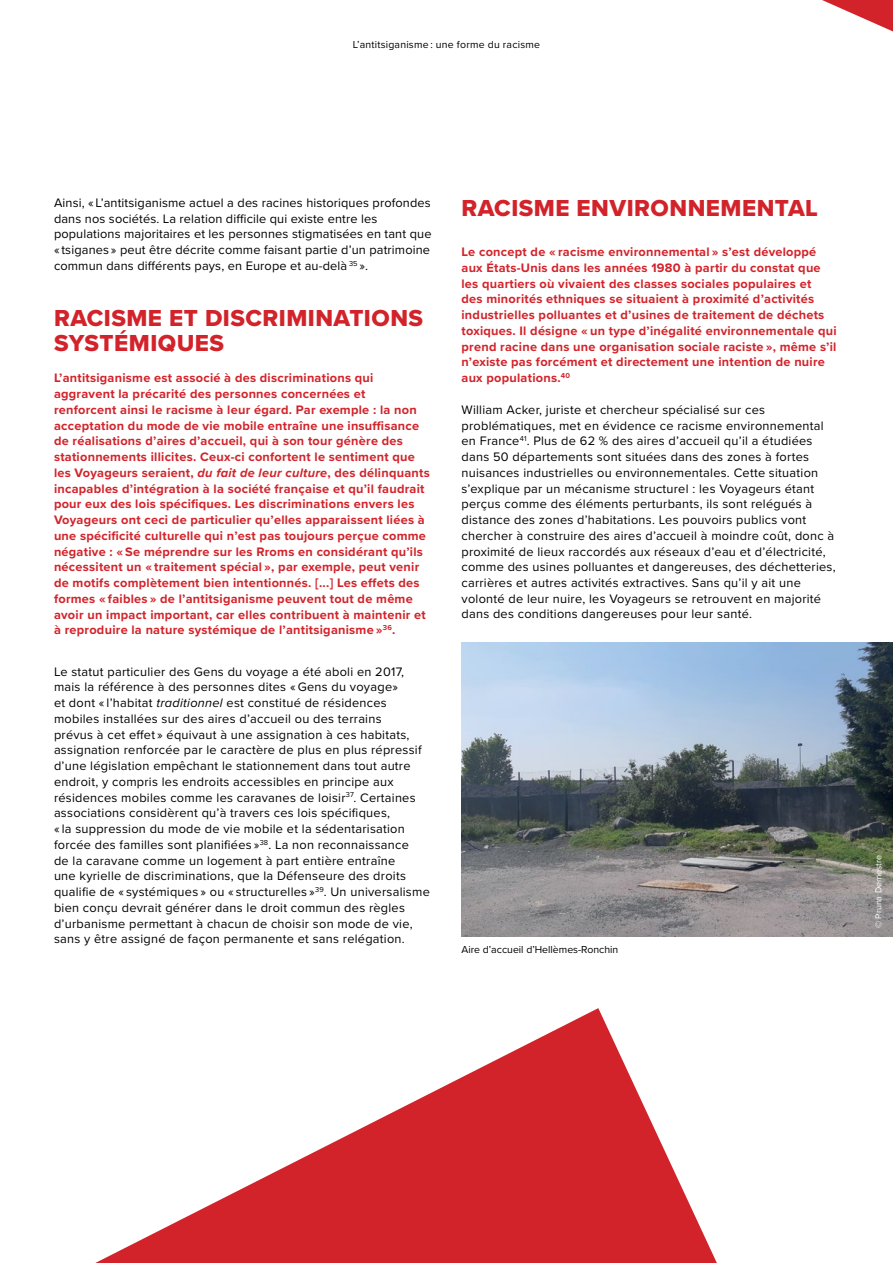
<style>
.page{position:relative;width:893px;height:1263px;background:#fff}
.page>*{position:absolute;margin:0;border:0;box-sizing:border-box;transform-origin:0 0}
.t1{font:24px/24.8px "Proxima Nova Extrabld";letter-spacing:.02em;color:#d2232a}
.t2{font:12.75px/15.8px "Proxima Nova";letter-spacing:.02em;color:#000}
.t3{font:700 12.75px/15.8px "Proxima Nova";letter-spacing:.02em;color:#d2232a}
.t4{font:10.5px "Proxima Nova";letter-spacing:.02em;color:#000}
.t5{font:10.5px "Proxima Nova";color:#000}
.t6{font:9px "Proxima Nova";color:#fff}
.s1{font-style:italic}
</style>
<div class="page">
<img style="left:461px;top:642px;width:432px;height:295px">
<svg style="left:822px;top:0;width:71px;height:31px"></svg>
<svg style="left:95px;top:1008px;width:622px;height:255px"></svg>
<div style="left:408px;top:1243px;width:75px;height:20px;background:#d2232a"></div>
<p class="t4" style="left:353px;top:37px;width:189px">L’antitsiganisme : une forme du racisme</p>
<p class="t2" style="left:54px;top:194px;width:379px">Ainsi, « L’antitsiganisme actuel a des racines historiques profondes dans nos sociétés. La relation difficile qui existe entre les populations majoritaires et les personnes stigmatisées en tant que « tsiganes » peut être décrite comme faisant partie d’un patrimoine commun dans différents pays, en Europe et au-delà <sup>35</sup> ».</p>
<h1 class="t1" style="left:54px;top:305px;width:371px">RACISME ET DISCRIMINATIONS<br>SYSTÉMIQUES</h1>
<p class="t3" style="left:54px;top:370px;width:377px">L’antitsiganisme est associé à des discriminations qui aggravent la précarité des personnes concernées et renforcent ainsi le racisme à leur égard. Par exemple : la non acceptation du mode de vie mobile entraîne une insuffisance de réalisations d’aires d’accueil, qui à son tour génère des stationnements illicites. Ceux-ci confortent le sentiment que les Voyageurs seraient, <span class="s1">du fait de leur culture</span>, des délinquants incapables d’intégration à la société française et qu’il faudrait pour eux des lois spécifiques. Les discriminations envers les Voyageurs ont ceci de particulier qu’elles apparaissent liées à une spécificité culturelle qui n’est pas toujours perçue comme négative : « Se méprendre sur les Rroms en considérant qu’ils nécessitent un « traitement spécial », par exemple, peut venir de motifs complètement bien intentionnés. [...] Les effets des formes « faibles » de l’antitsiganisme peuvent tout de même avoir un impact important, car elles contribuent à maintenir et à reproduire la nature systémique de l’antitsiganisme »<sup>36</sup>.</p>
<p class="t2" style="left:54px;top:663px;width:377px">Le statut particulier des Gens du voyage a été aboli en 2017, mais la référence à des personnes dites « Gens du voyage»<br>et dont « l’habitat <span class="s1">traditionnel</span> est constitué de résidences mobiles installées sur des aires d’accueil ou des terrains<br>prévus à cet effet » équivaut à une assignation à ces habitats, assignation renforcée par le caractère de plus en plus répressif d’une législation empêchant le stationnement dans tout autre endroit, y compris les endroits accessibles en principe aux résidences mobiles comme les caravanes de loisir<sup>37</sup>. Certaines associations considèrent qu’à travers ces lois spécifiques,<br>« la suppression du mode de vie mobile et la sédentarisation forcée des familles sont planifiées »<sup>38</sup>. La non reconnaissance<br>de la caravane comme un logement à part entière entraîne<br>une kyrielle de discriminations, que la Défenseure des droits qualifie de « systémiques » ou « structurelles »<sup>39</sup>. Un universalisme bien conçu devrait générer dans le droit commun des règles d’urbanisme permettant à chacun de choisir son mode de vie, sans y être assigné de façon permanente et sans relégation.</p>
<h1 class="t1" style="left:461px;top:195px;width:358px">RACISME ENVIRONNEMENTAL</h1>
<p class="t3" style="left:461px;top:244px;width:377px">Le concept de « racisme environnemental » s’est développé aux États-Unis dans les années 1980 à partir du constat que les quartiers où vivaient des classes sociales populaires et<br>des minorités ethniques se situaient à proximité d’activités industrielles polluantes et d’usines de traitement de déchets toxiques. Il désigne « un type d’inégalité environnementale qui prend racine dans une organisation sociale raciste », même s’il n’existe pas forcément et directement une intention de nuire aux populations.<sup>40</sup></p>
<p class="t2" style="left:461px;top:401px;width:376px">William Acker, juriste et chercheur spécialisé sur ces problématiques, met en évidence ce racisme environnemental en France<sup>41</sup>. Plus de 62 % des aires d’accueil qu’il a étudiées dans 50 départements sont situées dans des zones à fortes nuisances industrielles ou environnementales. Cette situation s’explique par un mécanisme structurel : les Voyageurs étant perçus comme des éléments perturbants, ils sont relégués à distance des zones d’habitations. Les pouvoirs publics vont chercher à construire des aires d’accueil à moindre coût, donc à proximité de lieux raccordés aux réseaux d’eau et d’électricité, comme des usines polluantes et dangereuses, des déchetteries, carrières et autres activités extractives. Sans qu’il y ait une volonté de leur nuire, les Voyageurs se retrouvent en majorité dans des conditions dangereuses pour leur santé.</p>
<p class="t5" style="left:461px;top:942px;width:158px">Aire d’accueil d’Hellèmes-Ronchin</p>
<p class="t6" style="left:872px;top:928px;width:75px;rotate:-90deg">© Pruna Demestre</p>
</div>
